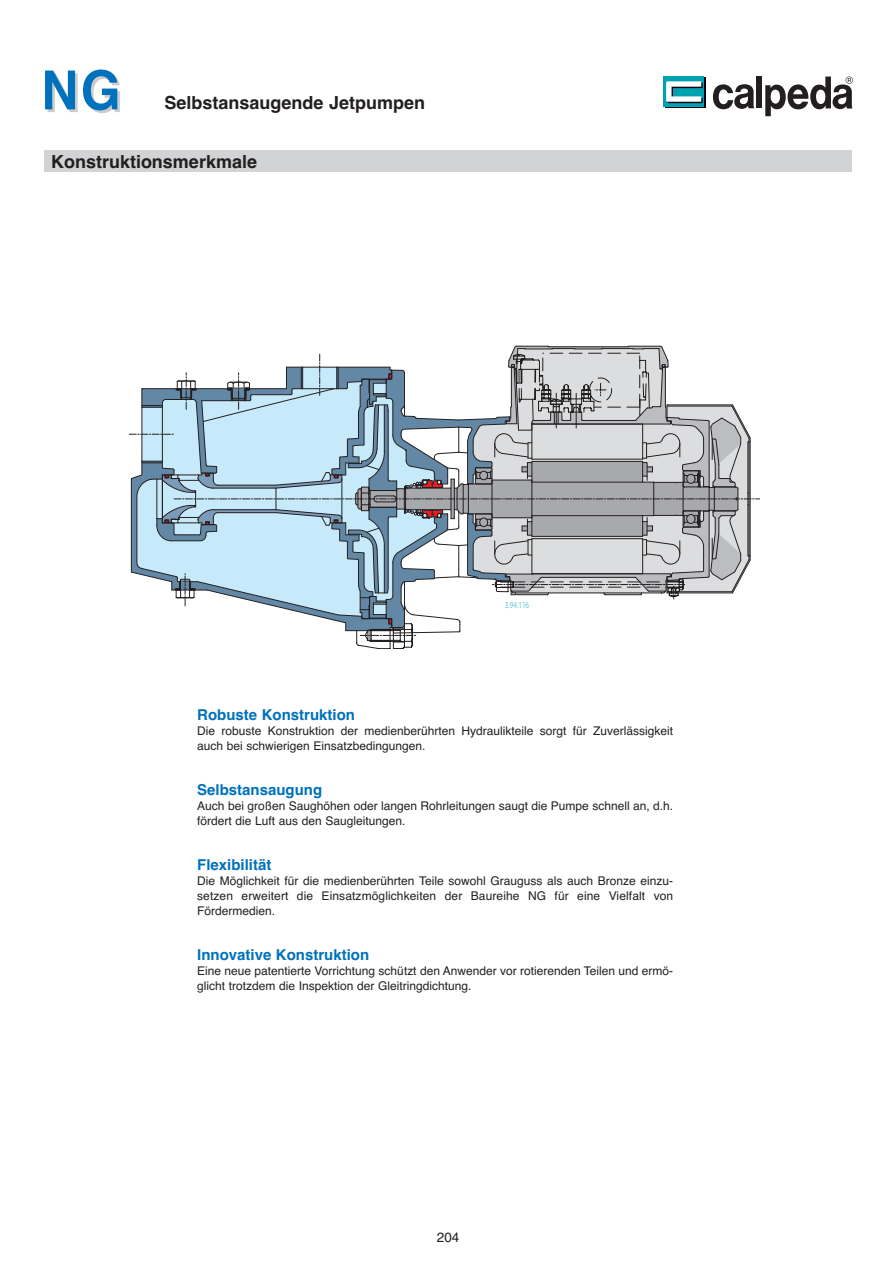
<style>
.page{position:relative;width:893px;height:1263px;background:#fff}
.page>*{position:absolute;margin:0;border:0;box-sizing:border-box;transform-origin:0 0}
.t1{font:700 54px "Helvetica";color:#0071bc;scale:.95 1}
.t2{font:700 18px "Helvetica";color:#231f20}
.t3{font:700 15px "Helvetica";color:#0071bc}
.t4{font:13.5px "Helvetica";color:#231f20}
.t5{font:12px/15px "Helvetica";color:#231f20}
.t6{font:9.3px "Myriad Pro";color:#5dc8d8;scale:.76 1}
</style>
<div class="page">
<div style="left:44px;top:150px;width:808px;height:22px;background:#d1d3d4"></div>
<svg style="left:129px;top:346px;width:631px;height:303px"></svg>
<div style="left:756px;top:76px;width:6px;height:32px;background:#231f20"></div>
<svg style="left:713px;top:84px;width:41px;height:25px"></svg>
<div style="left:664px;top:78px;width:41px;height:30px;background:#000515"></div>
<div style="left:663px;top:76px;width:41px;height:31px;background:#00a2b2"></div>
<svg style="left:666px;top:81px;width:37px;height:22px"></svg>
<svg style="left:765px;top:77px;width:88px;height:39px"></svg>
<h1 class="t1" style="left:41px;top:71px;width:85px">NG</h1>
<h2 class="t2" style="left:165px;top:96px;width:262px">Selbstansaugende Jetpumpen</h2>
<h2 class="t2" style="left:51px;top:155px;width:207px">Konstruktionsmerkmale</h2>
<p class="t6" style="left:505px;top:601px;width:34px">3.94.116</p>
<p class="t3" style="left:197px;top:710px;width:159px">Robuste Konstruktion</p>
<p class="t5" style="left:197px;top:725px;width:477px">Die robuste Konstruktion der medienberührten Hydraulikteile sorgt für Zuverlässigkeit auch bei schwierigen Einsatzbedingungen.</p>
<p class="t3" style="left:197px;top:785px;width:127px">Selbstansaugung</p>
<p class="t5" style="left:197px;top:800px;width:477px">Auch bei großen Saughöhen oder langen Rohrleitungen saugt die Pumpe schnell an, d.h. fördert die Luft aus den Saugleitungen.</p>
<p class="t3" style="left:197px;top:860px;width:76px">Flexibilität</p>
<p class="t5" style="left:197px;top:875px;width:477px;text-align:justify">Die Möglichkeit für die medienberührten Teile sowohl Grauguss als auch Bronze einzu&shy;setzen erweitert die Einsatzmöglichkeiten der Baureihe NG für eine Vielfalt von Fördermedien.</p>
<p class="t3" style="left:197px;top:950px;width:174px">Innovative Konstruktion</p>
<p class="t5" style="left:197px;top:965px;width:477px">Eine neue patentierte Vorrichtung schützt den Anwender vor rotierenden Teilen und ermö&shy;glicht trotzdem die Inspektion der Gleitringdichtung.</p>
<p class="t4" style="left:437px;top:1232px;width:24px">204</p>
</div>
